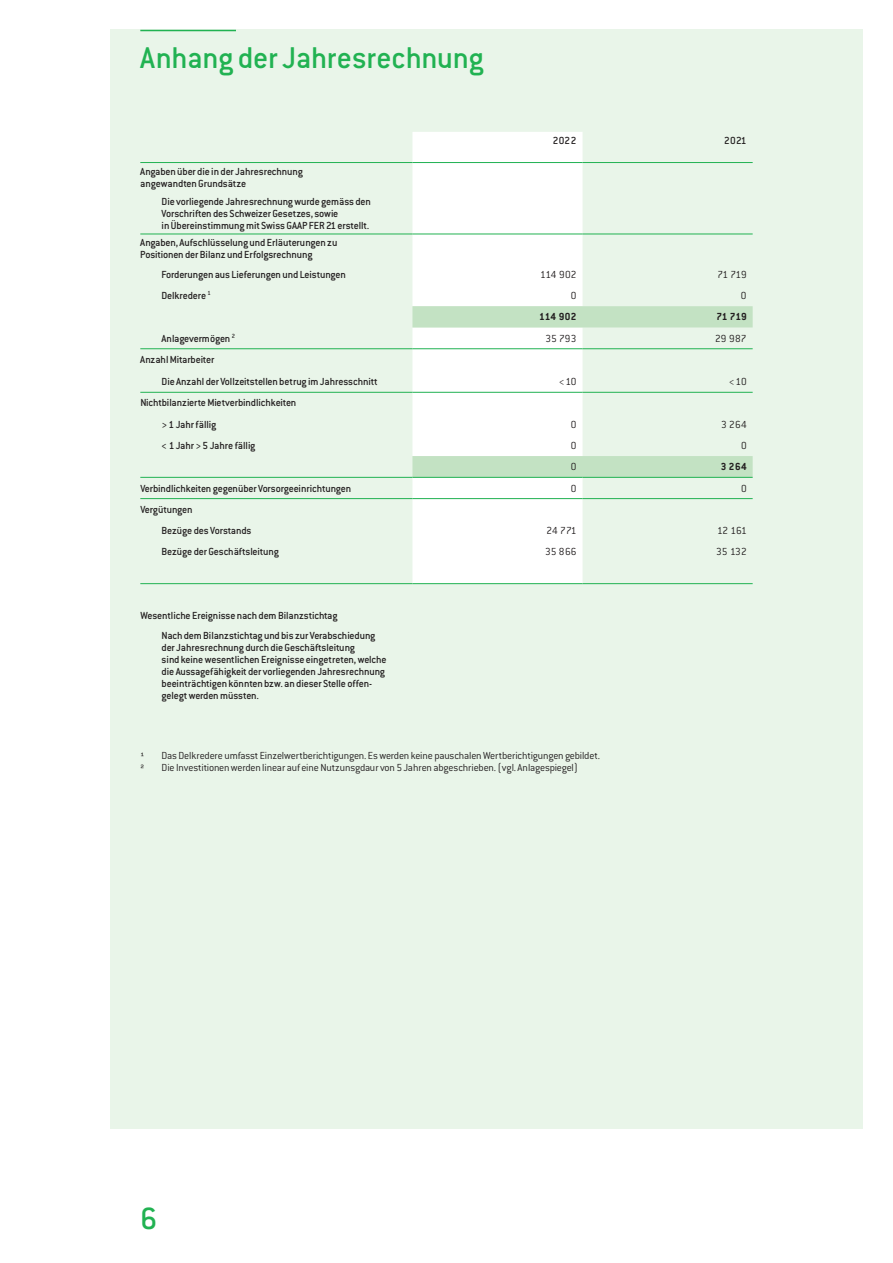
<style>
.page{position:relative;width:893px;height:1263px;background:#fff}
.page>*{position:absolute;margin:0;border:0;box-sizing:border-box;transform-origin:0 0}
.t1{font:500 33.75px "Conduit ITC Std";color:#21b252}
.t2{font:500 33px "Conduit ITC Std";letter-spacing:-.01em;color:#21b252}
.t3{font:500 11.25px/12px "Conduit ITC Std";letter-spacing:-.015em;color:#231f20}
.t4{font:300 11.25px "Conduit ITC Std";letter-spacing:-.015em;color:#231f20}
.t5{font:700 11.25px "Conduit ITC Std";letter-spacing:.01em;color:#231f20}
</style>
<div class="page">
<div style="left:111px;top:30px;width:752px;height:1099px;background:#e9f5e9"></div>
<hr style="left:140px;top:30px;width:96px;height:1px;background:#21b252">
<div style="left:412px;top:132px;width:171px;height:451px;background:#fff"></div>
<svg style="left:412px;top:306px;width:341px;height:171px"></svg>
<hr style="left:140px;top:162px;width:272px;height:1px;background:#21b252">
<hr style="left:412px;top:162px;width:171px;height:1px;background:#21b252">
<hr style="left:583px;top:162px;width:170px;height:1px;background:#21b252">
<hr style="left:140px;top:234px;width:272px;height:1px;background:#21b252">
<hr style="left:412px;top:234px;width:171px;height:1px;background:#21b252">
<hr style="left:583px;top:234px;width:170px;height:1px;background:#21b252">
<hr style="left:140px;top:348px;width:272px;height:1px;background:#21b252">
<hr style="left:412px;top:348px;width:171px;height:1px;background:#21b252">
<hr style="left:583px;top:348px;width:170px;height:1px;background:#21b252">
<hr style="left:140px;top:392px;width:272px;height:1px;background:#21b252">
<hr style="left:412px;top:392px;width:171px;height:1px;background:#21b252">
<hr style="left:583px;top:392px;width:170px;height:1px;background:#21b252">
<hr style="left:140px;top:477px;width:272px;height:1px;background:#21b252">
<hr style="left:412px;top:477px;width:171px;height:1px;background:#21b252">
<hr style="left:583px;top:477px;width:170px;height:1px;background:#21b252">
<hr style="left:140px;top:498px;width:272px;height:1px;background:#21b252">
<hr style="left:412px;top:498px;width:171px;height:1px;background:#21b252">
<hr style="left:583px;top:498px;width:170px;height:1px;background:#21b252">
<hr style="left:140px;top:583px;width:272px;height:1px;background:#21b252">
<hr style="left:412px;top:583px;width:171px;height:1px;background:#21b252">
<hr style="left:583px;top:583px;width:170px;height:1px;background:#21b252">
<h2 class="t2" style="left:140px;top:37px;width:345px">Anhang der Jahresrechnung</h2>
<p class="t3" style="left:553px;top:135px;width:25px">2022</p>
<p class="t3" style="left:724px;top:135px;width:24px">2021</p>
<p class="t3" style="left:140px;top:165px;width:164px">Angaben über die in der Jahresrechnung angewandten Grundsätze</p>
<p class="t3" style="left:162px;top:195px;width:211px">Die vorliegende Jahresrechnung wurde gemäss den<br>Vorschriften des Schweizer Gesetzes, sowie<br>in Übereinstimmung mit Swiss GAAP FER 21 erstellt.</p>
<p class="t3" style="left:140px;top:237px;width:199px">Angaben, Aufschlüsselung und Erläuterungen zu<br>Positionen der Bilanz und Erfolgsrechnung</p>
<p class="t3" style="left:162px;top:268px;width:186px">Forderungen aus Lieferungen und Leistungen</p>
<p class="t4" style="left:540px;top:268px;width:38px">114 902</p>
<p class="t4" style="left:718px;top:268px;width:31px">71 719</p>
<p class="t3" style="left:162px;top:289px;width:51px">Delkredere <sup>1</sup></p>
<p class="t4" style="left:571px;top:289px;width:7px">0</p>
<p class="t4" style="left:741px;top:289px;width:7px">0</p>
<p class="t5" style="left:539px;top:310px;width:39px">114 902</p>
<p class="t5" style="left:716px;top:310px;width:32px">71 719</p>
<p class="t3" style="left:162px;top:332px;width:75px">Anlagevermögen <sup>2</sup></p>
<p class="t4" style="left:545px;top:331px;width:33px">35 793</p>
<p class="t4" style="left:715px;top:331px;width:33px">29 987</p>
<p class="t3" style="left:162px;top:348px;width:218px;line-height:21.8px;text-indent:-21px">Anzahl Mitarbeiter<br>Die Anzahl der Vollzeitstellen betrug im Jahresschnitt</p>
<p class="t4" style="left:559px;top:374px;width:19px">&lt;10</p>
<p class="t4" style="left:729px;top:374px;width:19px">&lt;10</p>
<p class="t3" style="left:162px;top:392px;width:136px;line-height:21.3px;text-indent:-21px">Nichtbilanzierte Mietverbindlichkeiten &gt; 1 Jahr fällig</p>
<p class="t4" style="left:571px;top:417px;width:7px">0</p>
<p class="t4" style="left:721px;top:417px;width:27px">3 264</p>
<p class="t3" style="left:162px;top:439px;width:95px">&lt; 1 Jahr &gt; 5 Jahre fällig</p>
<p class="t4" style="left:571px;top:439px;width:7px">0</p>
<p class="t4" style="left:741px;top:439px;width:7px">0</p>
<p class="t4" style="left:571px;top:460px;width:7px">0</p>
<p class="t5" style="left:721px;top:460px;width:27px">3 264</p>
<p class="t3" style="left:140px;top:482px;width:212px">Verbindlichkeiten gegenüber Vorsorgeeinrichtungen</p>
<p class="t4" style="left:571px;top:481px;width:7px">0</p>
<p class="t4" style="left:741px;top:481px;width:7px">0</p>
<p class="t3" style="left:162px;top:498px;width:91px;line-height:21.3px;text-indent:-21px">Vergütungen<br>Bezüge des Vorstands</p>
<p class="t4" style="left:546px;top:524px;width:32px">24 771</p>
<p class="t4" style="left:717px;top:524px;width:31px">12 161</p>
<p class="t3" style="left:162px;top:545px;width:119px">Bezüge der Geschäftsleitung</p>
<p class="t4" style="left:545px;top:545px;width:33px">35 866</p>
<p class="t4" style="left:716px;top:545px;width:32px">35 132</p>
<p class="t3" style="left:162px;top:605px;width:215px;line-height:19.5px;text-indent:-21px">Wesentliche Ereignisse nach dem Bilanzstichtag<br>Nach dem Bilanzstichtag und bis zur Verabschiedung</p>
<p class="t3" style="left:162px;top:641px;width:226px">der Jahresrechnung durch die Geschäftsleitung<br>sind keine wesentlichen Ereignisse eingetreten, welche die Aussagefähigkeit der vorliegenden Jahresrechnung beeinträchtigen könnten bzw. an dieser Stelle offen&shy;gelegt werden müssten.</p>
<p class="t4" style="left:140px;top:748px;width:5px">¹</p>
<p class="t4" style="left:162px;top:748px;width:440px">Das Delkredere umfasst Einzelwertberichtigungen. Es werden keine pauschalen Wertberichtigungen gebildet.</p>
<p class="t4" style="left:140px;top:760px;width:5px">²</p>
<p class="t4" style="left:162px;top:760px;width:418px">Die Investitionen werden linear auf eine Nutzunsgdaur von 5 Jahren abgeschrieben. (vgl. Anlagespiegel)</p>
<h1 class="t1" style="left:140px;top:1198px;width:35px">620</h1>
</div>
